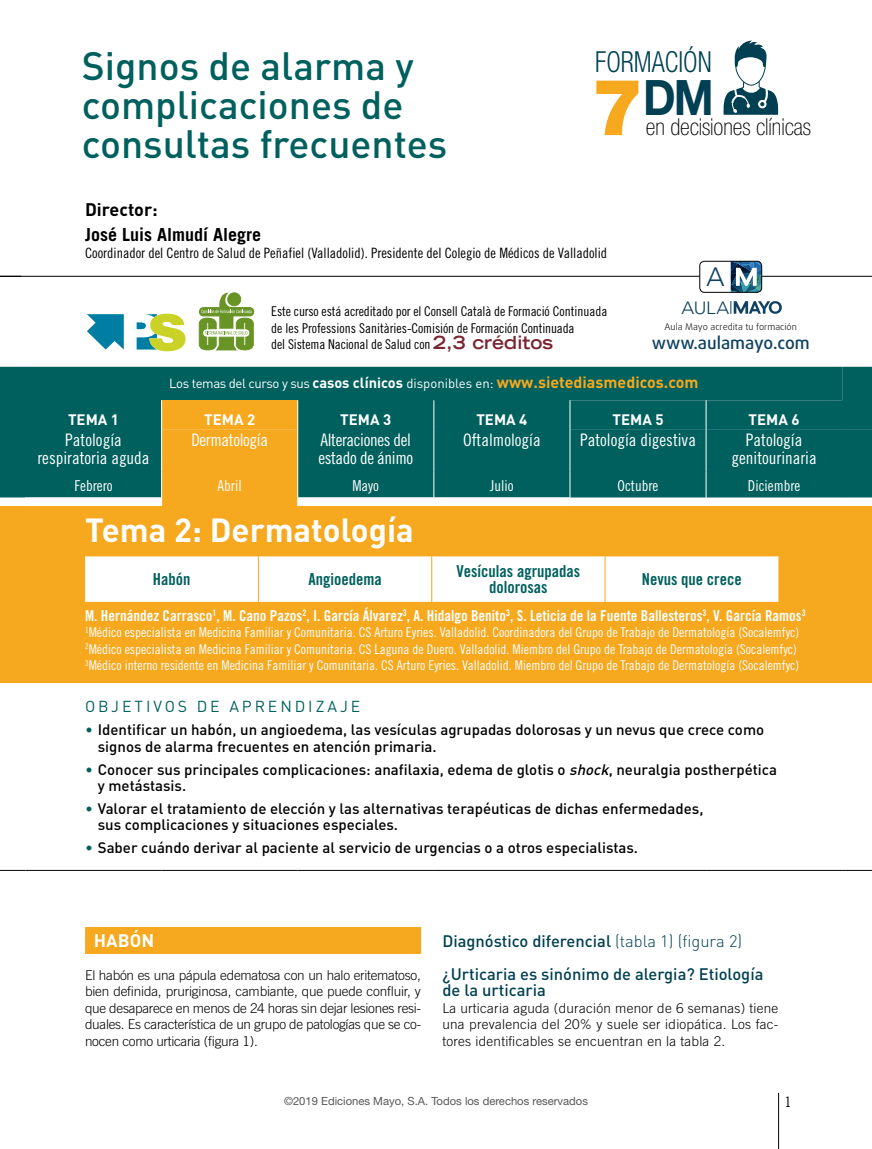
<style>
.page{position:relative;width:872px;height:1149px;background:#fff}
.page>*{position:absolute;margin:0;border:0;box-sizing:border-box;transform-origin:0 0}
.t1{font:700 48.9px "Helvetica Neue LT Std";color:#004052;scale:.9 1}
.t2{font:500 39px/39px "DIN Pro";color:#00605e}
.t3{font:700 33px "DIN Pro";color:#fff}
.t4{font:300 condensed 28.95px "Helvetica Neue LT Std";color:#004052;scale:.9 1}
.t5{font:300 26.25px "Avenir LT Std";color:#104161}
.t6{font:100 condensed 23.4px "Helvetica Neue LT Std";letter-spacing:-.005em;color:#000}
.t7{font:700 18px "Trade Gothic LT Std";color:#000}
.t8{font:700 18px "DIN Pro";color:#000}
.t9{font:700 18px "DIN Pro";letter-spacing:.01em;color:#fff}
.t10{font:300 17.7px "Avenir LT Std";color:#104161;scale:1.05 1}
.t11{font:17.25px/18px "Trade Gothic LT Std Cn 18";color:#fff;text-align:center}
.t12{font:17.25px/18px "Trade Gothic LT Std Cn 18";letter-spacing:-.02em;color:#fff}
.t13{font:500 17.25px "Daxline Pro";color:#104161}
.t14{font:500 16.5px/33px "DIN Pro";color:#004052}
.t15{font:16.5px/16.5px "Trade Gothic LT Std Bd Cn 20";color:#00605e;text-align:center}
.t16{font:15.75px "DIN Pro";letter-spacing:.185em;color:#00605e}
.t17{font:500 15px/16.5px "DIN Pro";color:#000}
.t18{font:15px "Trade Gothic LT Std Bd Cn 20";color:#fff}
.t19{font:15px "Trade Gothic LT Std Cn 18";color:#fff}
.t20{font:700 15px "DIN Pro";color:#fff}
.t21{font:14.25px "Trade Gothic LT Std Cn 18";color:#000}
.t22{font:13.5px/16.5px "Trade Gothic LT Std Cn 18";color:#fff}
.t23{font:300 13.5px/16.5px "Trade Gothic LT Std";color:#000;text-align:justify}
.t24{font:13.5px/16.5px "Trade Gothic LT Std Cn 18";letter-spacing:-.01em;color:#000}
.t25{font:13.05px "DIN Pro";letter-spacing:-.03em;color:#fff}
.t26{font:11.25px "Helvetica Neue LT Std";color:#57585a}
.t27{font:300 9.15px "Daxline Pro";color:#000}
.s1{font-weight:900;font-size:78.15px;color:#f6a81e}
.s2{font-family:"Trade Gothic LT Std";font-weight:700;font-stretch:expanded;font-size:18px;color:#7a2632}
.s3{font-weight:700;font-size:14.55px}
.s4{font-weight:700;font-size:16.05px;color:#f6a81e}
.s5{font-weight:400;color:#00605e}
.s6{font-style:italic}
.s7{font-weight:300}
</style>
<div class="page">
<div style="left:0;top:366px;width:569px;height:63px;background:#00605e"></div>
<div style="left:162px;top:400px;width:136px;height:29px;background:#f6a81e"></div>
<svg style="left:0;top:429px;width:872px;height:68px;background:#266b54"></svg>
<div style="left:0;top:497px;width:872px;height:186px;background:#f6a81e"></div>
<hr style="left:569px;top:429px;width:1px;height:42px;background:#fff">
<hr style="left:705px;top:429px;width:1px;height:42px;background:#fff">
<svg style="left:569px;top:471px;width:1px;height:35px"></svg>
<svg style="left:705px;top:471px;width:1px;height:35px"></svg>
<svg style="left:0;top:869px;width:26px;height:1px"></svg>
<hr style="left:26px;top:869px;width:136px;height:1px;background:#000">
<hr style="left:162px;top:869px;width:136px;height:1px;background:#000">
<hr style="left:298px;top:869px;width:136px;height:1px;background:#000">
<hr style="left:434px;top:869px;width:136px;height:1px;background:#000">
<hr style="left:570px;top:869px;width:136px;height:1px;background:#000">
<hr style="left:706px;top:869px;width:136px;height:1px;background:#000">
<hr style="left:842px;top:869px;width:30px;height:1px;background:#000">
<svg style="left:161px;top:400px;width:1px;height:29px"></svg>
<hr style="left:161px;top:429px;width:1px;height:42px;background:#fff">
<hr style="left:297px;top:429px;width:1px;height:42px;background:#fff">
<hr style="left:433px;top:429px;width:1px;height:42px;background:#fff">
<svg style="left:297px;top:400px;width:1px;height:29px"></svg>
<svg style="left:161px;top:471px;width:1px;height:35px"></svg>
<svg style="left:297px;top:471px;width:1px;height:35px"></svg>
<svg style="left:433px;top:471px;width:1px;height:35px"></svg>
<svg style="left:433px;top:400px;width:1px;height:29px"></svg>
<div style="left:569px;top:366px;width:303px;height:63px;background:#00605e"></div>
<svg style="left:85px;top:556px;width:693px;height:45px"></svg>
<hr style="left:258px;top:556px;width:1px;height:45px;background:#f6a81e">
<hr style="left:431px;top:556px;width:1px;height:45px;background:#f6a81e">
<hr style="left:604px;top:556px;width:1px;height:45px;background:#f6a81e">
<hr style="left:778px;top:1092px;width:1px;height:56px;background:#000">
<svg style="left:723px;top:40px;width:55px;height:75px"></svg>
<hr style="left:0;top:276px;width:872px;height:1px;background:#000">
<svg style="left:0;top:276px;width:21px;height:1px"></svg>
<svg style="left:730px;top:301px;width:52px;height:13px"></svg>
<div style="left:699px;top:261px;width:62px;height:31px;background:#fff;border-radius:5px"></div>
<div style="left:699px;top:261px;width:63px;height:31px;border:1px solid #000;border-radius:5px"></div>
<svg style="left:731px;top:261px;width:30px;height:32px"></svg>
<svg style="left:198px;top:292px;width:56px;height:58px"></svg>
<svg style="left:87px;top:313px;width:98px;height:38px"></svg>
<div style="left:85px;top:926px;width:336px;height:27px;background:#f6a81e"></div>
<h2 class="t2" style="left:82px;top:45px;width:367px">Signos de alarma y complicaciones de consultas frecuentes</h2>
<h3 class="t4" style="left:595px;top:45px;width:131px">FORMACIÓN</h3>
<h1 class="t1" style="left:591px;top:67px;width:138px"><span class="s1">7</span>DM</h1>
<h3 class="t6" style="left:646px;top:114px;width:167px">en decisiones clínicas</h3>
<p class="t8" style="left:85px;top:197px;width:74px">Director:</p>
<p class="t7" style="left:85px;top:223px;width:178px">José Luis Almudí Alegre</p>
<p class="t21" style="left:85px;top:244px;width:523px">Coordinador del Centro de Salud de Peñafiel (Valladolid). Presidente del Colegio de Médicos de Valladolid</p>
<p class="t24" style="left:271px;top:303px;width:338px">Este curso está acreditado por el Consell Català de Formació Continuada de les Professions Sanitàries-Comisión de Formación Continuada<br>del Sistema Nacional de Salud con <span class="s2">2,3 créditos</span></p>
<h3 class="t5" style="left:706px;top:261px;width:20px">A</h3>
<p class="t10" style="left:681px;top:297px;width:47px">AULA</p>
<p class="t27" style="left:664px;top:321px;width:134px">Aula Mayo acredita tu formación</p>
<p class="t13" style="left:652px;top:331px;width:159px">www.aulamayo.com</p>
<p class="t25" style="left:169px;top:374px;width:531px">Los temas del curso y sus <span class="s3">casos clínicos</span> disponibles en: <span class="s4">www.sietediasmedicos.com</span></p>
<p class="t20" style="left:68px;top:409px;width:53px">TEMA 1</p>
<p class="t20" style="left:204px;top:409px;width:52px">TEMA 2</p>
<p class="t20" style="left:340px;top:409px;width:52px">TEMA 3</p>
<p class="t20" style="left:476px;top:409px;width:52px">TEMA 4</p>
<p class="t20" style="left:612px;top:409px;width:53px">TEMA 5</p>
<p class="t20" style="left:748px;top:409px;width:52px">TEMA 6</p>
<p class="t11" style="left:38px;top:430px;width:114px">Patología respiratoria aguda</p>
<p class="t12" style="left:191px;top:430px;width:78px">Dermatología</p>
<p class="t12" style="left:318px;top:430px;width:96px">Alteraciones del estado de ánimo</p>
<p class="t11" style="left:463px;top:430px;width:79px">Oftalmología</p>
<p class="t11" style="left:580px;top:430px;width:117px">Patología digestiva</p>
<p class="t11" style="left:731px;top:430px;width:87px">Patología genitourinaria</p>
<p class="t19" style="left:74px;top:476px;width:40px">Febrero</p>
<p class="t19" style="left:218px;top:476px;width:26px">Abril</p>
<p class="t19" style="left:352px;top:476px;width:28px">Mayo</p>
<p class="t19" style="left:490px;top:476px;width:25px">Julio</p>
<p class="t19" style="left:617px;top:476px;width:42px">Octubre</p>
<p class="t19" style="left:748px;top:476px;width:54px">Diciembre</p>
<h3 class="t3" style="left:85px;top:507px;width:330px">Tema 2: Dermatología</h3>
<p class="t15" style="left:153px;top:570px;width:39px">Habón</p>
<p class="t15" style="left:308px;top:570px;width:75px">Angioedema</p>
<p class="t15" style="left:456px;top:562px;width:125px">Vesículas agrupadas dolorosas</p>
<p class="t15" style="left:642px;top:570px;width:101px">Nevus que crece</p>
<p class="t18" style="left:85px;top:606px;width:722px">M. Hernández Carrasco<sup>1</sup>, M. Cano Pazos<sup>2</sup>, I. García Álvarez<sup>3</sup>, A. Hidalgo Benito<sup>3</sup>, S. Leticia de la Fuente Ballesteros<sup>3</sup>, V. García Ramos<sup>3</sup></p>
<p class="t22" style="left:85px;top:624px;width:715px"><sup>1</sup>Médico especialista en Medicina Familiar y Comunitaria. CS Arturo Eyries. Valladolid. Coordinadora del Grupo de Trabajo de Dermatología (Socalemfyc)<br><sup>2</sup>Médico especialista en Medicina Familiar y Comunitaria. CS Laguna de Duero. Valladolid. Miembro del Grupo de Trabajo de Dermatología (Socalemfyc)<br><sup>3</sup>Médico interno residente en Medicina Familiar y Comunitaria. CS Arturo Eyries. Valladolid. Miembro del Grupo de Trabajo de Dermatología (Socalemfyc)</p>
<p class="t16" style="left:85px;top:695px;width:277px">OBJETIVOS DE APRENDIZAJE</p>
<p class="t17" style="left:98px;top:720px;width:668px;text-indent:-13px"><span class="s5">•</span> Identificar un habón, un angioedema, las vesículas agrupadas dolorosas y un nevus que crece como signos de alarma frecuentes en atención primaria.</p>
<p class="t17" style="left:98px;top:760px;width:680px;text-indent:-13px"><span class="s5">•</span> Conocer sus principales complicaciones: anafilaxia, edema de glotis o <span class="s6">shock</span>, neuralgia postherpética y metástasis.</p>
<p class="t17" style="left:98px;top:799px;width:607px;text-indent:-13px"><span class="s5">•</span> Valorar el tratamiento de elección y las alternativas terapéuticas de dichas enfermedades, sus complicaciones y situaciones especiales.</p>
<p class="t17" style="left:85px;top:838px;width:554px"><span class="s5">•</span> Saber cuándo derivar al paciente al servicio de urgencias o a otros especialistas.</p>
<p class="t9" style="left:94px;top:927px;width:62px">HABÓN</p>
<p class="t23" style="left:85px;top:966px;width:337px">El habón es una pápula edematosa con un halo eritematoso, bien definida, pruriginosa, cambiante, que puede confluir, y que desaparece en menos de 24 horas sin dejar lesiones resi&shy;duales. Es característica de un grupo de patologías que se co&shy;nocen como urticaria (figura 1).</p>
<p class="t14" style="left:442px;top:923px;width:322px">Diagnóstico diferencial <span class="s7">(tabla 1) (figura 2) </span>¿Urticaria es sinónimo de alergia? Etiología</p>
<p class="t14" style="left:442px;top:972px;width:105px">de la urticaria</p>
<p class="t23" style="left:442px;top:999px;width:337px">La urticaria aguda (duración menor de 6 semanas) tiene una prevalencia del 20% y suele ser idiopática. Los fac&shy;tores identificables se encuentran en la tabla 2.</p>
<p class="t26" style="left:284px;top:1093px;width:305px">©2019 Ediciones Mayo, S.A. Todos los derechos reservados</p>
<p class="t21" style="left:784px;top:1092px;width:8px">1</p>
</div>
